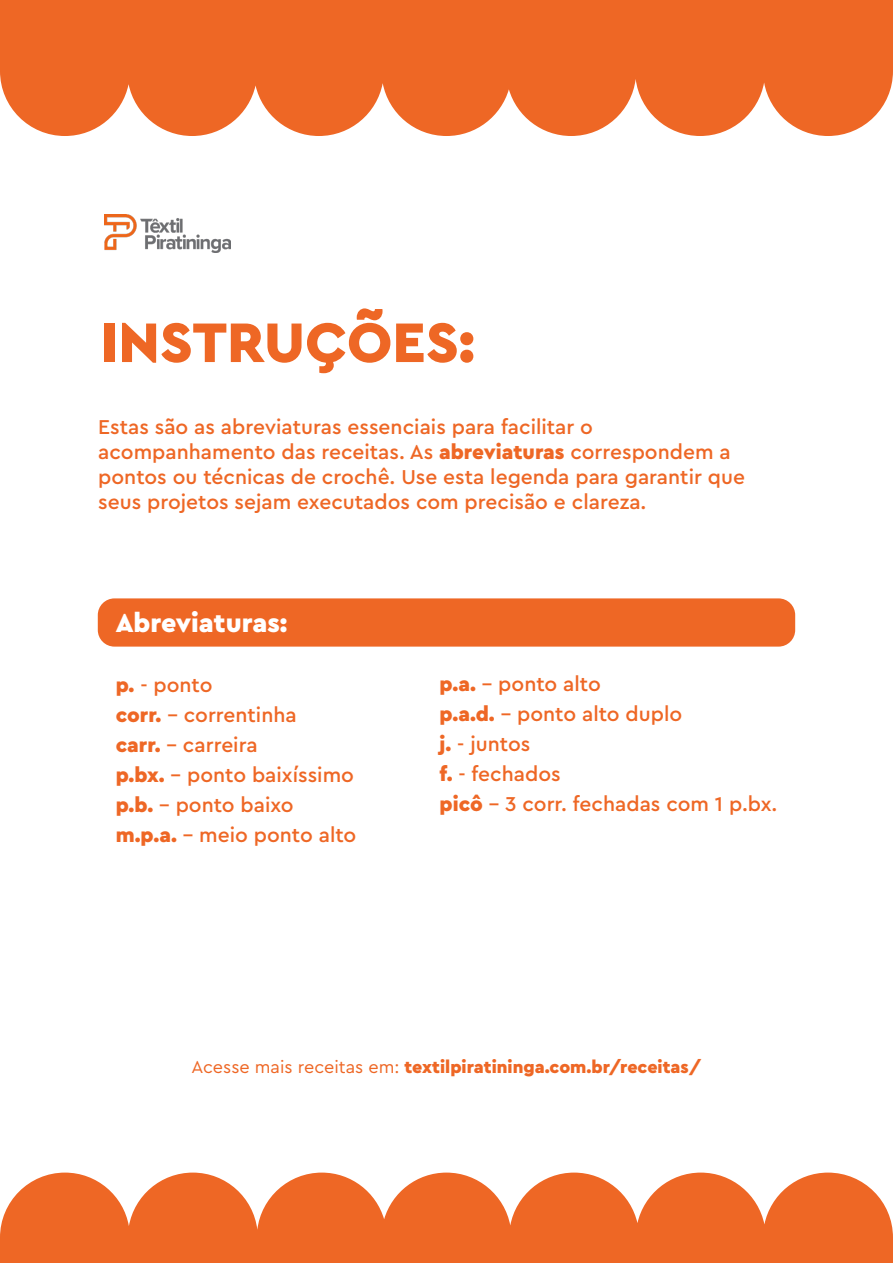
<style>
.page{position:relative;width:893px;height:1263px;background:#fff}
.page>*{position:absolute;margin:0;border:0;box-sizing:border-box;transform-origin:0 0}
.t1{font:900 58.35px "Cera Pro";color:#ee6725}
.t2{font:900 27px "Cera Pro";color:#fff}
.t3{font:500 21px/30px "Cera Pro";color:#ee6725}
.t4{font:900 18px "Cera Pro";color:#ee6725}
.s1{font-weight:900}
.s2{font-weight:400}
</style>
<div class="page">
<div style="left:98px;top:598px;width:697px;height:49px;background:#ee6725;border-radius:17px"></div>
<svg style="left:0;top:0;width:893px;height:136px;background:#ef753a"></svg>
<svg style="left:0;top:1172px;width:893px;height:91px;background:#f07e46"></svg>
<img style="left:104px;top:215px;width:127px;height:38px">
<h1 class="t1" style="left:100px;top:304px;width:376px">INSTRUÇÕES:</h1>
<p class="t3" style="left:98px;top:413px;width:648px;line-height:25.2px">Estas são as abreviaturas essenciais para facilitar o acompanhamento das receitas. As <span class="s1">abreviaturas</span> correspondem a pontos ou técnicas de crochê. Use esta legenda para garantir que seus projetos sejam executados com precisão e clareza.</p>
<p class="t2" style="left:116px;top:605px;width:173px">Abreviaturas:</p>
<p class="t3" style="left:116px;top:669px;width:242px"><span class="s1">p.</span> - ponto<br><span class="s1">corr.</span> – correntinha<br><span class="s1">carr.</span> – carreira<br><span class="s1">p.bx.</span> – ponto baixíssimo <span class="s1">p.b.</span> – ponto baixo <span class="s1">m.p.a.</span> – meio ponto alto</p>
<p class="t3" style="left:440px;top:668px;width:339px"><span class="s1">p.a.</span> – ponto alto<br><span class="s1">p.a.d.</span> – ponto alto duplo<br><span class="s1">j.</span> - juntos<br><span class="s1">f.</span> - fechados<br><span class="s1">picô</span> – 3 corr. fechadas com 1 p.bx.</p>
<p class="t4" style="left:192px;top:1055px;width:511px"><span class="s2">Acesse mais receitas em:</span> textilpiratininga.com.br/receitas/</p>
</div>
